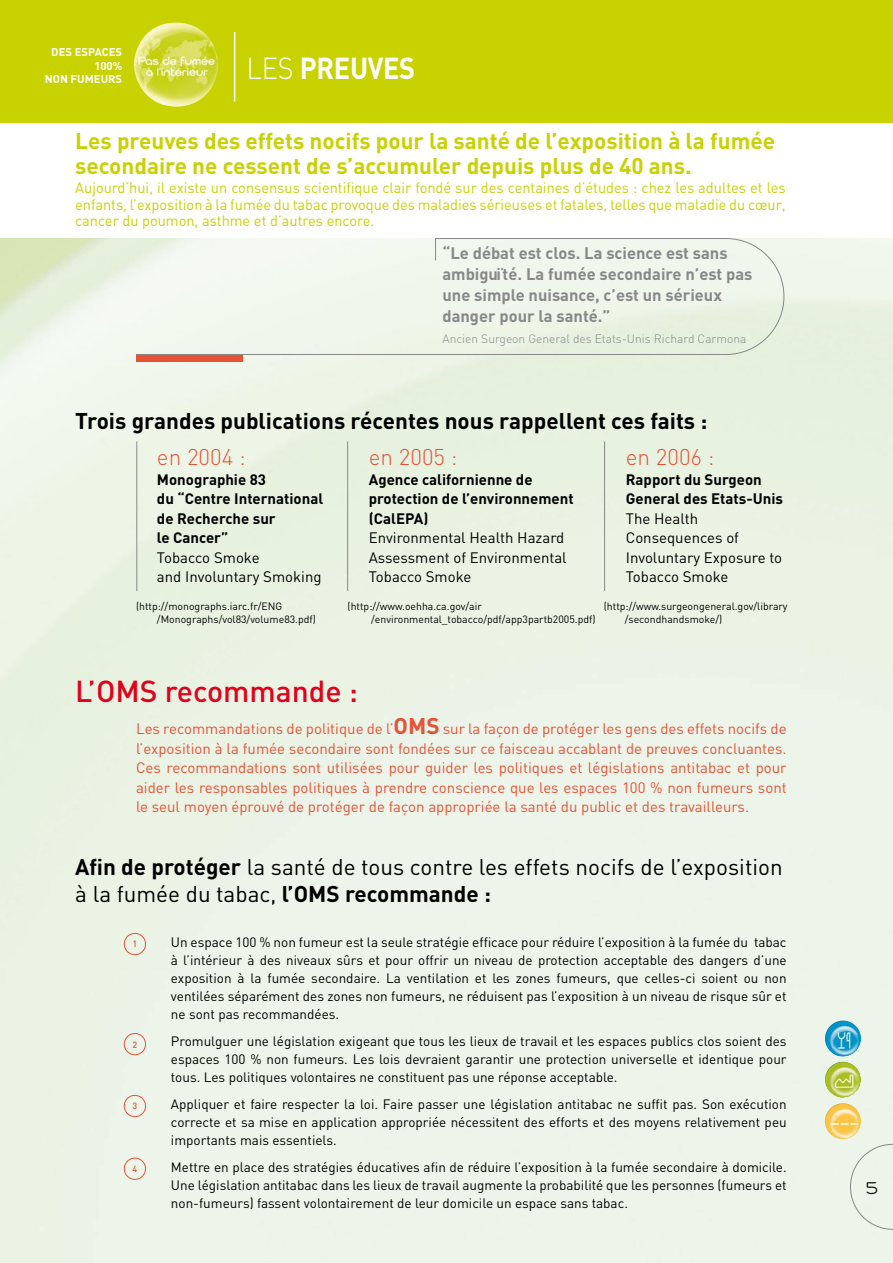
<style>
.page{position:relative;width:893px;height:1263px;background:#fff}
.page>*{position:absolute;margin:0;border:0;box-sizing:border-box;transform-origin:0 0}
.t1{font:500 30px "DIN";color:#e2001a}
.t2{font:700 30px "DIN";letter-spacing:-.01em;color:#fff;scale:.9 1}
.t3{font:700 22.5px/24.8px "DIN";color:#c8d200}
.t4{font:22.5px/27px "DIN";color:#000}
.t5{font:700 22.5px "DIN";color:#000}
.t6{font:300 22.5px "DIN";color:#e75236}
.t7{font:18px "Cabourg";color:#000}
.t8{font:700 16.5px/21px "DIN";color:#878889}
.t9{font:15px/19.5px "DIN";color:#e75236;text-align:justify}
.t10{font:15px/16.5px "DIN";color:#c8d200;text-align:justify}
.t11{font:15px/19.5px "DIN";color:#000}
.t12{font:700 15px/19.5px "DIN";color:#000}
.t13{font:13.5px/18px "DIN";color:#000;text-align:justify}
.t14{font:300 12px "DIN";color:#878889}
.t15{font:700 11.25px/13.5px "DIN";color:#fff;text-align:right}
.t16{font:10.5px/12.6px "DIN";color:#000}
.t17{font:500 9px "DIN";color:#e75236}
.s1{font-weight:300}
.s2{font-weight:700;font-size:22.5px}
.s3{font-weight:700}
</style>
<div class="page">
<img style="left:0;top:238px;width:893px;height:1025px">
<div style="left:850px;top:1144px;width:43px;height:86px;background:#edf5ea"></div>
<div style="left:0;top:0;width:893px;height:133px;background:#c8d200"></div>
<div style="left:0;top:123px;width:893px;height:115px;background:#fff"></div>
<hr style="left:234px;top:32px;width:1px;height:70px;background:#fff">
<img style="left:134px;top:23px;width:84px;height:84px;border-radius:50%">
<div style="left:124px;top:933px;width:22px;height:22px;border:1px solid #e75236;border-radius:50%"></div>
<div style="left:124px;top:1033px;width:22px;height:22px;border:1px solid #e75236;border-radius:50%"></div>
<div style="left:124px;top:1095px;width:22px;height:22px;border:1px solid #e75236;border-radius:50%"></div>
<div style="left:124px;top:1158px;width:22px;height:22px;border:1px solid #e75236;border-radius:50%"></div>
<hr style="left:604px;top:441px;width:1px;height:150px;background:#878889">
<hr style="left:347px;top:441px;width:1px;height:150px;background:#878889">
<hr style="left:136px;top:441px;width:1px;height:150px;background:#878889">
<div style="left:136px;top:354px;width:106px;height:7px;background:#e75236"></div>
<svg style="left:135px;top:238px;width:650px;height:117px"></svg>
<img style="left:825px;top:1020px;width:36px;height:37px">
<img style="left:825px;top:1062px;width:36px;height:36px">
<img style="left:825px;top:1103px;width:36px;height:36px">
<p class="t15" style="left:45px;top:45px;width:79px">DES ESPACES<br>100%<br>NON FUMEURS</p>
<h1 class="t2" style="left:247px;top:49px;width:189px"><span class="s1">LES</span> PREUVES</h1>
<h2 class="t3" style="left:75px;top:128px;width:701px">Les preuves des effets nocifs pour la santé de l’exposition à la fumée secondaire ne cessent de s’accumuler depuis plus de 40 ans.</h2>
<p class="t10" style="left:75px;top:179px;width:712px">Aujourd’hui, il existe un consensus scientifique clair fondé sur des centaines d’études : chez les adultes et les enfants, l’exposition à la fumée du tabac provoque des maladies sérieuses et fatales, telles que maladie du cœur, cancer du poumon, asthme et d’autres encore.</p>
<p class="t8" style="left:442px;top:242px;width:312px">“Le débat est clos. La science est sans ambiguïté. La fumée secondaire n’est pas une simple nuisance, c’est un sérieux danger pour la santé.”</p>
<p class="t14" style="left:442px;top:332px;width:305px">Ancien Surgeon General des Etats-Unis Richard Carmona</p>
<h2 class="t5" style="left:75px;top:406px;width:634px">Trois grandes publications récentes nous rappellent ces faits :</h2>
<h2 class="t6" style="left:157px;top:443px;width:90px">en 2004 :</h2>
<p class="t12" style="left:157px;top:469px;width:168px">Monographie 83<br>du “Centre International de Recherche sur<br>le Cancer”</p>
<p class="t11" style="left:157px;top:547px;width:166px">Tobacco Smoke<br>and Involuntary Smoking</p>
<h2 class="t6" style="left:369px;top:443px;width:90px">en 2005 :</h2>
<p class="t12" style="left:369px;top:469px;width:206px">Agence californienne de protection de l’environnement (CalEPA)</p>
<p class="t11" style="left:369px;top:528px;width:199px">Environmental Health Hazard<br>Assessment of Environmental<br>Tobacco Smoke</p>
<h2 class="t6" style="left:626px;top:443px;width:90px">en 2006 :</h2>
<p class="t12" style="left:626px;top:469px;width:159px">Rapport du Surgeon<br>General des Etats-Unis</p>
<p class="t11" style="left:626px;top:508px;width:158px">The Health<br>Consequences of<br>Involuntary Exposure to<br>Tobacco Smoke</p>
<p class="t16" style="left:157px;top:600px;width:161px;text-indent:-21px">(http://monographs.iarc.fr/ENG /Monographs/vol83/volume83.pdf)</p>
<p class="t16" style="left:371px;top:600px;width:226px;text-indent:-24px">(http://www.oehha.ca.gov/air /environmental_tobacco/pdf/app3partb2005.pdf)</p>
<p class="t16" style="left:625px;top:600px;width:164px;text-indent:-21px">(http://www.surgeongeneral.gov/library /secondhandsmoke/)</p>
<h1 class="t1" style="left:75px;top:672px;width:284px">L’OMS recommande :</h1>
<p class="t9" style="left:136px;top:719px;width:652px">Les recommandations de politique de l’<span class="s2">OMS</span> sur la façon de protéger les gens des effets nocifs de l’exposition à la fumée secondaire sont fondées sur ce faisceau accablant de preuves concluantes.<br>Ces recommandations sont utilisées pour guider les politiques et législations antitabac et pour aider les responsables politiques à prendre conscience que les espaces 100 % non fumeurs sont le seul moyen éprouvé de protéger de façon appropriée la santé du public et des travailleurs.</p>
<h2 class="t4" style="left:75px;top:853px;width:709px"><span class="s3">Afin de protéger</span> la santé de tous contre les effets nocifs de l’exposition à la fumée du tabac, <span class="s3">l’OMS recommande :</span></h2>
<p class="t17" style="left:133px;top:938px;width:6px">1</p>
<p class="t13" style="left:171px;top:933px;width:617px">Un espace 100 % non fumeur est la seule stratégie efficace pour réduire l’exposition à la fumée du tabac à l’intérieur à des niveaux sûrs et pour offrir un niveau de protection acceptable des dangers d’une exposition à la fumée secondaire. La ventilation et les zones fumeurs, que celles-ci soient ou non ventilées séparément des zones non fumeurs, ne réduisent pas l’exposition à un niveau de risque sûr et ne sont pas recommandées.</p>
<p class="t13" style="left:171px;top:1032px;width:617px">Promulguer une législation exigeant que tous les lieux de travail et les espaces publics clos soient des espaces 100 % non fumeurs. Les lois devraient garantir une protection universelle et identique pour tous. Les politiques volontaires ne constituent pas une réponse acceptable.</p>
<p class="t13" style="left:171px;top:1095px;width:617px">Appliquer et faire respecter la loi. Faire passer une législation antitabac ne suffit pas. Son exécution correcte et sa mise en application appropriée nécessitent des efforts et des moyens relativement peu importants mais essentiels.</p>
<p class="t13" style="left:171px;top:1158px;width:617px">Mettre en place des stratégies éducatives afin de réduire l’exposition à la fumée secondaire à domicile.<br>Une législation antitabac dans les lieux de travail augmente la probabilité que les personnes (fumeurs et non-fumeurs) fassent volontairement de leur domicile un espace sans tabac.</p>
<p class="t17" style="left:133px;top:1038px;width:6px">2</p>
<p class="t17" style="left:133px;top:1100px;width:6px">3</p>
<p class="t17" style="left:133px;top:1163px;width:6px">4</p>
<h3 class="t7" style="left:866px;top:1179px;width:14px">5</h3>
</div>
